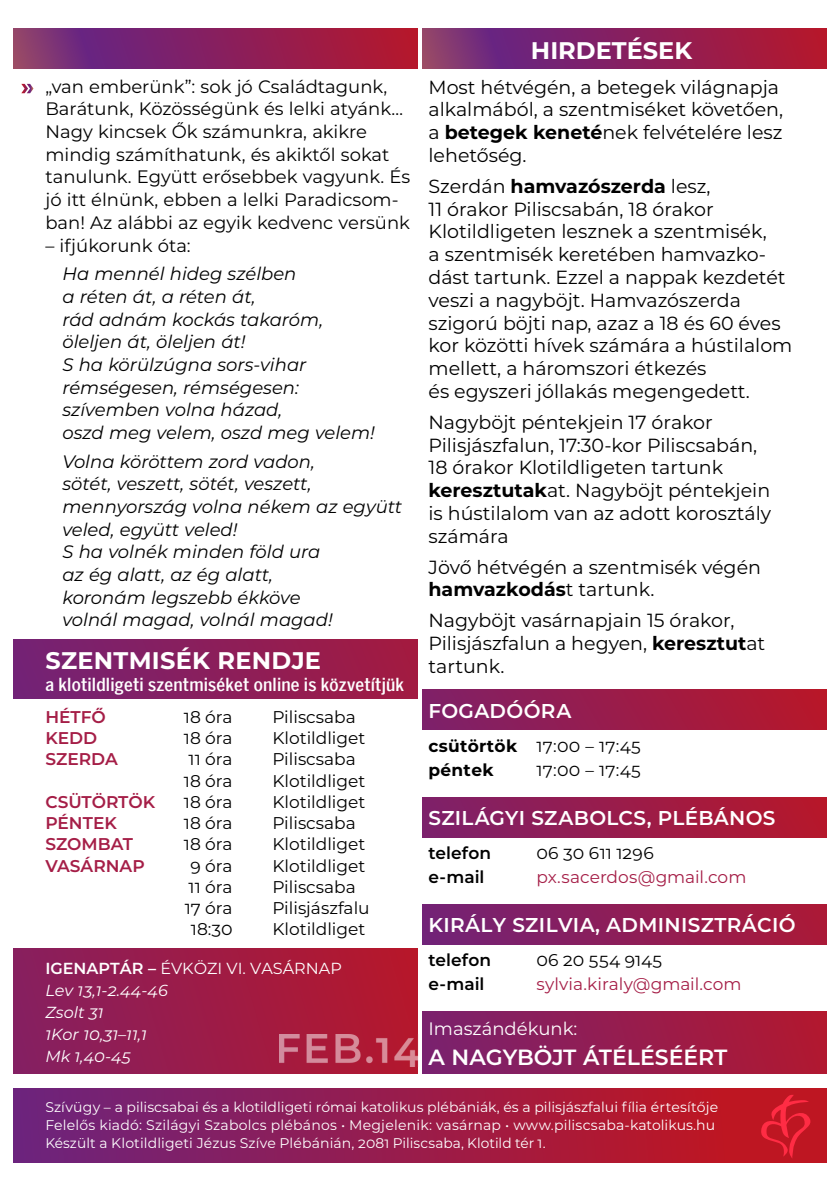
<style>
.page{position:relative;width:840px;height:1191px;background:#fff}
.page>*{position:absolute;margin:0;border:0;box-sizing:border-box;transform-origin:0 0}
.t1{font:700 24px "Montserrat";letter-spacing:.01em;color:#fff}
.t2{font:600 22px "Montserrat";color:#fff}
.t3{font:600 20px "Montserrat";letter-spacing:.02em;color:#fff}
.t4{font:19px/22.8px "Montserrat";color:#000}
.t5{font:italic 18px/22.6px "Montserrat";color:#000}
.t6{font:18px/22.6px "Montserrat";color:#000}
.t7{font:500 18px "Benton Sans Condensed";letter-spacing:.01em;color:#fff}
.t8{font:18px "Montserrat";color:#fff}
.t9{font:17px "Montserrat";color:#000}
.t10{font:600 17px "Montserrat";color:#a51e47}
.t11{font:17px "Montserrat";color:#a51e47}
.t12{font:600 17px "Montserrat";letter-spacing:.005em;color:#000}
.t13{font:700 17px/24px "Montserrat";letter-spacing:.015em;color:#000}
.t14{font:italic 16px/22px "Montserrat";color:#fff}
.t15{font:16px "Montserrat";color:#fff}
.t16{font:14px/18px "Montserrat";letter-spacing:.005em;color:#fff}
.s1{font-weight:700}
.s2{font-weight:400}
.s3{font-weight:600}
</style>
<div class="page">
<img style="left:14px;top:1089px;width:811px;height:73px">
<svg style="left:760px;top:1094px;width:52px;height:64px;background:#cc1a29"></svg>
<img style="left:422px;top:28px;width:403px;height:40px">
<img style="left:14px;top:28px;width:403px;height:40px">
<img style="left:14px;top:639px;width:403px;height:60px">
<img style="left:422px;top:797px;width:403px;height:40px">
<img style="left:422px;top:905px;width:403px;height:39px">
<img style="left:14px;top:948px;width:403px;height:125px">
<img style="left:279px;top:1034px;width:140px;height:32px">
<img style="left:422px;top:1011px;width:403px;height:62px">
<svg style="left:21px;top:84px;width:12px;height:9px"></svg>
<img style="left:422px;top:689px;width:403px;height:40px">
<p class="t1" style="left:530px;top:35px;width:162px">HIRDETÉSEK</p>
<p class="t4" style="left:428px;top:75px;width:356px">Most hétvégén, a betegek világnapja alkalmából, a szentmiséket követően, a <span class="s1">betegek keneté</span>nek felvételére lesz lehetőség.</p>
<p class="t4" style="left:428px;top:174px;width:365px">Szerdán <span class="s1">hamvazószerda</span> lesz,<br>11 órakor Piliscsabán, 18 órakor Klotildligeten lesznek a szentmisék,<br>a szentmisék keretében hamvazko‐ dást tartunk. Ezzel a nappak kezdetét veszi a nagyböjt. Hamvazószerda szigorú böjti nap, azaz a 18 és 60 éves kor közötti hívek számára a hústilalom mellett, a háromszori étkezés<br>és egyszeri jóllakás megengedett.</p>
<p class="t4" style="left:428px;top:410px;width:344px">Nagyböjt péntekjein 17 órakor<br>Pilisjászfalun, 17:30-kor Piliscsabán,<br>18 órakor Klotildligeten tartunk <span class="s1">keresztutak</span>at. Nagyböjt péntekjein is hústilalom van az adott korosztály számára</p>
<p class="t4" style="left:428px;top:555px;width:334px">Jövő hétvégén a szentmisék végén <span class="s1">hamvazkodás</span>t tartunk.</p>
<p class="t4" style="left:428px;top:609px;width:338px">Nagyböjt vasárnapjain 15 órakor,<br>Pilisjászfalun a hegyen, <span class="s1">keresztut</span>at</p>
<p class="t6" style="left:45px;top:75px;width:366px">„van emberünk”: sok jó Családtagunk, Barátunk, Közösségünk és lelki atyánk… Nagy kincsek Ők számunkra, akikre mindig számíthatunk, és akiktől sokat tanulunk. Együtt erősebbek vagyunk. És jó itt élnünk, ebben a lelki Paradicsom‐ ban! Az alábbi az egyik kedvenc versünk</p>
<p class="t6" style="left:45px;top:234px;width:147px">– ifjúkorunk óta:</p>
<p class="t5" style="left:62px;top:262px;width:314px">Ha mennél hideg szélben<br>a réten át, a réten át,<br>rád adnám kockás takaróm, öleljen át, öleljen át!<br>S ha körülzúgna sors-vihar rémségesen, rémségesen: szívemben volna házad,<br>oszd meg velem, oszd meg velem!</p>
<p class="t5" style="left:62px;top:450px;width:341px">Volna köröttem zord vadon,<br>sötét, veszett, sötét, veszett, mennyország volna nékem az együtt veled, együtt veled!<br>S ha volnék minden föld ura<br>az ég alatt, az ég alatt,<br>koronám legszebb ékköve<br>volnál magad, volnál magad!</p>
<p class="t1" style="left:45px;top:646px;width:277px">SZENTMISÉK RENDJE</p>
<p class="t4" style="left:428px;top:654px;width:77px">tartunk.</p>
<p class="t7" style="left:45px;top:677px;width:360px">a klotildligeti szentmiséket online is közvetítjük</p>
<p class="t10" style="left:45px;top:706px;width:62px">HÉTFŐ</p>
<p class="t9" style="left:184px;top:706px;width:50px">18 óra</p>
<p class="t9" style="left:272px;top:706px;width:85px">Piliscsaba</p>
<p class="t10" style="left:45px;top:727px;width:53px">KEDD</p>
<p class="t9" style="left:184px;top:727px;width:50px">18 óra</p>
<p class="t9" style="left:272px;top:727px;width:94px">Klotildliget</p>
<p class="t10" style="left:45px;top:749px;width:74px">SZERDA</p>
<p class="t9" style="left:188px;top:749px;width:46px">11 óra</p>
<p class="t9" style="left:272px;top:749px;width:85px">Piliscsaba</p>
<p class="t9" style="left:184px;top:770px;width:50px">18 óra</p>
<p class="t9" style="left:272px;top:770px;width:94px">Klotildliget</p>
<p class="t10" style="left:45px;top:791px;width:111px">CSÜTÖRTÖK</p>
<p class="t9" style="left:184px;top:791px;width:50px">18 óra</p>
<p class="t9" style="left:272px;top:791px;width:94px">Klotildliget</p>
<p class="t10" style="left:45px;top:812px;width:73px">PÉNTEK</p>
<p class="t9" style="left:184px;top:812px;width:50px">18 óra</p>
<p class="t9" style="left:272px;top:812px;width:85px">Piliscsaba</p>
<p class="t10" style="left:45px;top:834px;width:89px">SZOMBAT</p>
<p class="t9" style="left:184px;top:834px;width:50px">18 óra</p>
<p class="t9" style="left:272px;top:834px;width:94px">Klotildliget</p>
<p class="t10" style="left:45px;top:855px;width:101px">VASÁRNAP</p>
<p class="t9" style="left:190px;top:855px;width:44px">9 óra</p>
<p class="t9" style="left:272px;top:855px;width:94px">Klotildliget</p>
<p class="t9" style="left:188px;top:876px;width:46px">11 óra</p>
<p class="t9" style="left:272px;top:876px;width:85px">Piliscsaba</p>
<p class="t9" style="left:184px;top:897px;width:49px">17 óra</p>
<p class="t9" style="left:272px;top:897px;width:99px">Pilisjászfalu</p>
<p class="t9" style="left:191px;top:919px;width:43px">18:30</p>
<p class="t9" style="left:272px;top:919px;width:94px">Klotildliget</p>
<p class="t3" style="left:428px;top:698px;width:144px">FOGADÓÓRA</p>
<p class="t13" style="left:428px;top:733px;width:214px">csütörtök <span class="s2">17:00 – 17:45 </span>péntek</p>
<p class="t9" style="left:536px;top:759px;width:106px">17:00 – 17:45</p>
<p class="t3" style="left:428px;top:805px;width:348px">SZILÁGYI SZABOLCS, PLÉBÁNOS</p>
<p class="t12" style="left:428px;top:842px;width:64px">telefon</p>
<p class="t9" style="left:536px;top:842px;width:119px">06 30 611 1296</p>
<p class="t12" style="left:428px;top:866px;width:57px">e-mail</p>
<p class="t11" style="left:536px;top:866px;width:211px">px.sacerdos@gmail.com</p>
<p class="t3" style="left:428px;top:912px;width:368px">KIRÁLY SZILVIA, ADMINISZTRÁCIÓ</p>
<p class="t12" style="left:428px;top:949px;width:64px">telefon</p>
<p class="t9" style="left:536px;top:949px;width:127px">06 20 554 9145</p>
<p class="t12" style="left:428px;top:973px;width:57px">e-mail</p>
<p class="t11" style="left:536px;top:973px;width:207px">sylvia.kiraly@gmail.com</p>
<p class="t15" style="left:45px;top:958px;width:298px"><span class="s3">IGENAPTÁR –</span> ÉVKÖZI VI. VASÁRNAP</p>
<p class="t14" style="left:45px;top:979px;width:124px">Lev 13,1-2.44-46<br>Zsolt 31<br>1Kor 10,31–11,1<br>Mk 1,40-45</p>
<p class="t8" style="left:428px;top:1017px;width:150px">Imaszándékunk:</p>
<p class="t2" style="left:428px;top:1044px;width:300px">A NAGYBÖJT ÁTÉLÉSÉÉRT</p>
<p class="t16" style="left:45px;top:1098px;width:673px">Szívügy – a piliscsabai és a klotildligeti római katolikus plébániák, és a pilisjászfalui fília értesítője<br>Felelős kiadó: Szilágyi Szabolcs plébános • Megjelenik: vasárnap • www.piliscsaba-katolikus.hu<br>Készült a Klotildligeti Jézus Szíve Plébánián, 2081 Piliscsaba, Klotild tér 1.</p>
</div>
